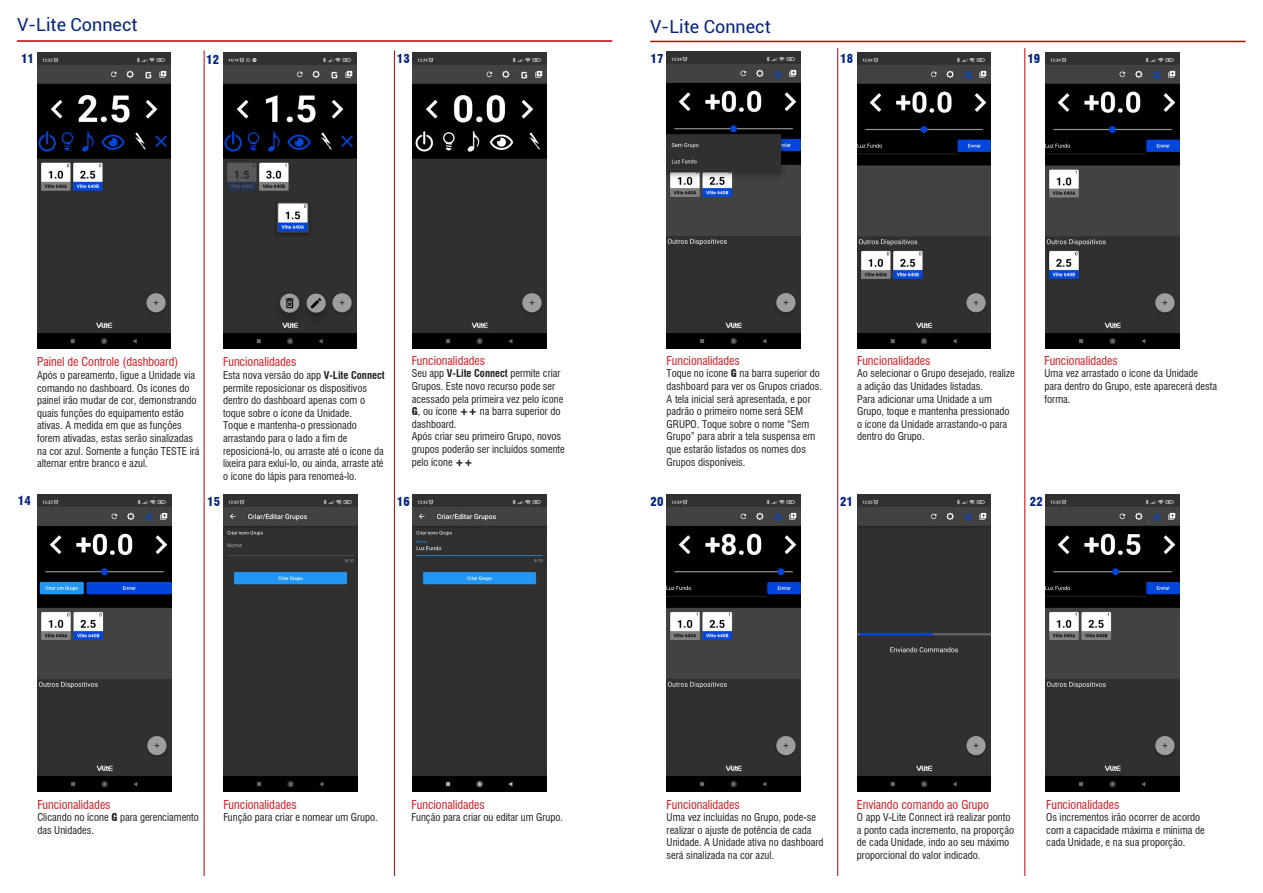
<style>
.page{position:relative;width:1263px;height:893px;background:#fff}
.page>*{position:absolute;margin:0;border:0;box-sizing:border-box;transform-origin:0 0}
.t1{font:18px "Roboto";color:#032580}
.t2{font:condensed 12px "Swiss 721 BT";color:#d7171f}
.t3{font:900 condensed 12px "Swiss 721 BT";color:#032580}
.t4{font:condensed 10.5px/12.6px "Swiss 721 BT";color:#231f20}
.s1{font-weight:700}
.s2{font-weight:900}
</style>
<div class="page">
<hr style="left:650px;top:41px;width:595px;height:1px;background:#be0000">
<hr style="left:837px;top:48px;width:1px;height:828px;background:#be0000">
<hr style="left:1024px;top:48px;width:1px;height:828px;background:#be0000">
<hr style="left:17px;top:40px;width:595px;height:2px;background:#be0000">
<hr style="left:394px;top:50px;width:1px;height:826px;background:#be0000">
<hr style="left:204px;top:50px;width:1px;height:826px;background:#be0000">
<img style="left:37px;top:494px;width:134px;height:298px">
<img style="left:223px;top:495px;width:134px;height:297px">
<img style="left:413px;top:495px;width:133px;height:297px">
<img style="left:667px;top:52px;width:133px;height:297px">
<img style="left:857px;top:52px;width:134px;height:297px">
<img style="left:1046px;top:52px;width:133px;height:297px">
<img style="left:667px;top:494px;width:133px;height:297px">
<img style="left:857px;top:494px;width:134px;height:297px">
<img style="left:1046px;top:494px;width:133px;height:297px">
<img style="left:37px;top:52px;width:134px;height:297px">
<img style="left:223px;top:52px;width:134px;height:297px">
<img style="left:413px;top:52px;width:133px;height:297px">
<p class="t1" style="left:17px;top:12px;width:122px">V-Lite Connect</p>
<p class="t1" style="left:650px;top:14px;width:122px">V-Lite Connect</p>
<p class="t3" style="left:21px;top:51px;width:14px">11</p>
<p class="t3" style="left:206px;top:52px;width:14px">12</p>
<p class="t3" style="left:397px;top:52px;width:14px">13</p>
<p class="t3" style="left:651px;top:52px;width:14px">17</p>
<p class="t3" style="left:840px;top:52px;width:14px">18</p>
<p class="t3" style="left:1027px;top:52px;width:14px">19</p>
<p class="t2" style="left:37px;top:355px;width:143px">Painel de Controle (dashboard)</p>
<p class="t4" style="left:37px;top:369px;width:164px">Após o pareamento, ligue a Unidade via comando no dashboard. Os ícones do painel irão mudar de cor, demonstrando quais funções do equipamento estão ativas. A medida em que as funções forem ativadas, estas serão sinalizadas na cor azul. Somente a função TESTE irá alternar entre branco e azul.</p>
<p class="t3" style="left:18px;top:493px;width:14px">14</p>
<p class="t2" style="left:223px;top:355px;width:75px">Funcionalidades</p>
<p class="t4" style="left:223px;top:369px;width:163px">Esta nova versão do app <span class="s1">V-Lite Connect </span>permite reposicionar os dispositivos dentro do dashboard apenas com o toque sobre o ícone da Unidade.</p>
<p class="t4" style="left:223px;top:419px;width:162px">Toque e mantenha-o pressionado arrastando para o lado a fim de reposicioná-lo, ou arraste até o ícone da lixeira para exluí-lo, ou ainda, arraste até o ícone do lápis para renomeá-lo.</p>
<p class="t3" style="left:207px;top:494px;width:14px">15</p>
<p class="t2" style="left:412px;top:353px;width:75px">Funcionalidades</p>
<p class="t4" style="left:412px;top:367px;width:153px">Seu app <span class="s1">V-Lite Connect</span> permite criar<br>Grupos. Este novo recurso pode ser acessado pela primeira vez pelo ícone<br><span class="s2">G</span>, ou ícone <span class="s2">++</span> na barra superior do dashboard.</p>
<p class="t4" style="left:412px;top:430px;width:154px">Após criar seu primeiro Grupo, novos grupos poderão ser incluídos somente pelo ícone <span class="s2">++</span></p>
<p class="t3" style="left:397px;top:494px;width:14px">16</p>
<p class="t2" style="left:667px;top:353px;width:75px">Funcionalidades</p>
<p class="t4" style="left:667px;top:367px;width:157px">Toque no ícone <span class="s2">G</span> na barra superior do dashboard para ver os Grupos criados.</p>
<p class="t4" style="left:667px;top:392px;width:150px">A tela inicial será apresentada, e por padrão o primeiro nome será SEM<br>GRUPO. Toque sobre o nome “Sem<br>Grupo” para abrir a tela suspensa em que estarão listados os nomes dos<br>Grupos disponíveis.</p>
<p class="t2" style="left:857px;top:353px;width:75px">Funcionalidades</p>
<p class="t4" style="left:857px;top:367px;width:159px">Ao selecionar o Grupo desejado, realize a adição das Unidades listadas.</p>
<p class="t4" style="left:857px;top:392px;width:154px">Para adicionar uma Unidade a um<br>Grupo, toque e mantenha pressionado o ícone da Unidade arrastando-o para dentro do Grupo.</p>
<p class="t2" style="left:1044px;top:353px;width:75px">Funcionalidades</p>
<p class="t4" style="left:1044px;top:367px;width:174px">Uma vez arrastado o ícone da Unidade para dentro do Grupo, este aparecerá desta forma.</p>
<p class="t3" style="left:651px;top:494px;width:14px">20</p>
<p class="t3" style="left:840px;top:494px;width:14px">21</p>
<p class="t3" style="left:1030px;top:494px;width:14px">22</p>
<p class="t2" style="left:37px;top:797px;width:75px">Funcionalidades</p>
<p class="t4" style="left:37px;top:811px;width:163px">Clicando no ícone <span class="s2">G</span> para gerenciamento das Unidades.</p>
<p class="t2" style="left:223px;top:797px;width:75px">Funcionalidades</p>
<p class="t4" style="left:223px;top:811px;width:156px">Função para criar e nomear um Grupo.</p>
<p class="t2" style="left:412px;top:797px;width:75px">Funcionalidades</p>
<p class="t4" style="left:412px;top:811px;width:153px">Função para criar ou editar um Grupo.</p>
<p class="t2" style="left:667px;top:797px;width:75px">Funcionalidades</p>
<p class="t4" style="left:667px;top:811px;width:158px">Uma vez incluídas no Grupo, pode-se realizar o ajuste de potência de cada Unidade. A Unidade ativa no dashboard será sinalizada na cor azul.</p>
<p class="t2" style="left:857px;top:797px;width:134px">Enviando comando ao Grupo</p>
<p class="t4" style="left:857px;top:811px;width:159px">O app V-Lite Connect irá realizar ponto a ponto cada incremento, na proporção de cada Unidade, indo ao seu máximo proporcional do valor indicado.</p>
<p class="t2" style="left:1046px;top:797px;width:75px">Funcionalidades</p>
<p class="t4" style="left:1046px;top:811px;width:160px">Os incrementos irão ocorrer de acordo com a capacidade máxima e mínima de cada Unidade, e na sua proporção.</p>
</div>
